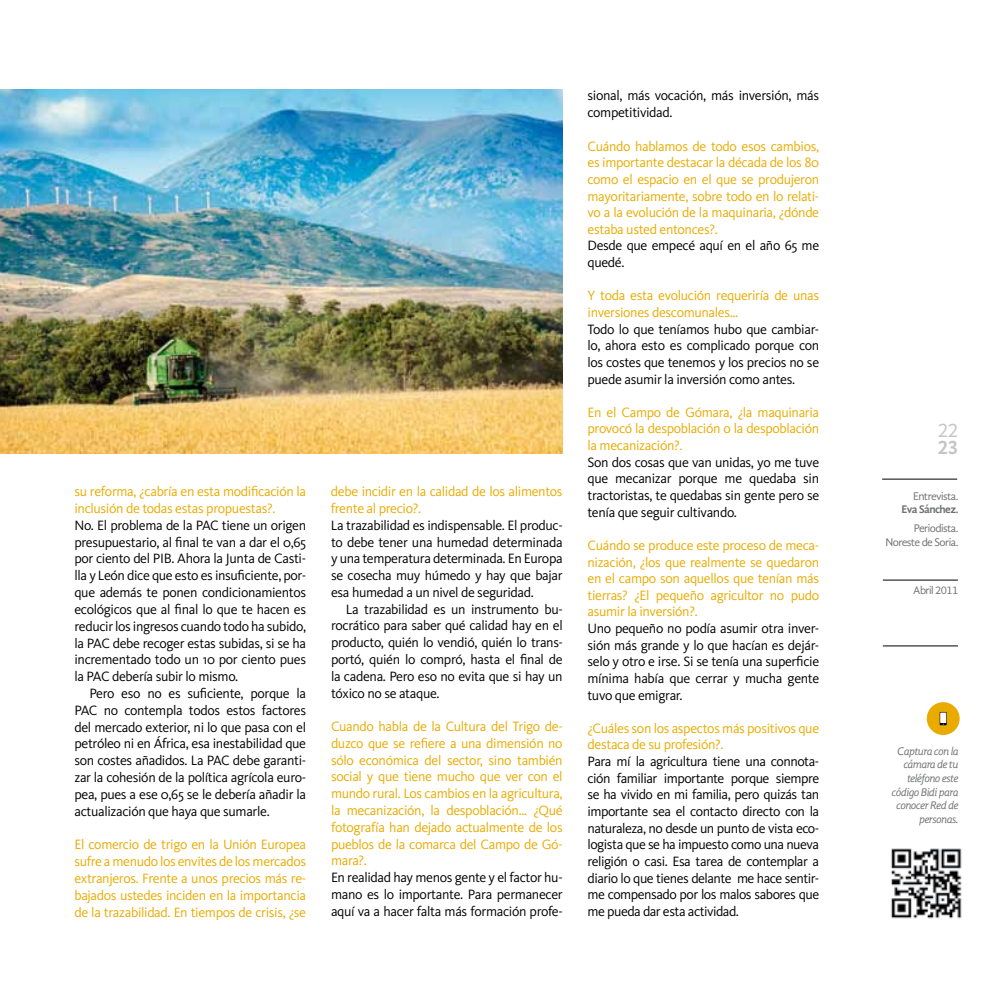
<style>
.page{position:relative;width:993px;height:993px;background:#fff}
.page>*{position:absolute;margin:0;border:0;box-sizing:border-box;transform-origin:0 0}
.t1{font:20.12px "Gandhi Sans";color:#c4c5c6}
.t2{font:700 20.12px "Gandhi Sans";color:#c4c5c6}
.t3{font:14px/16.8px "Kievit OT";letter-spacing:-.025em;color:#000;text-align:justify}
.t4{font:14px/16.8px "Kievit OT";letter-spacing:-.025em;color:#e9ab00;text-align:justify}
.t5{font:italic 11.38px/13.7px "Gandhi Sans";letter-spacing:-.06em;color:#707172;text-align:right}
.t6{font:11.38px/13.7px "Gandhi Sans";letter-spacing:-.05em;color:#707172;text-align:right}
.t7{font:700 11.38px "Gandhi Sans";letter-spacing:-.05em;color:#707172}
</style>
<div class="page">
<img style="left:891px;top:848px;width:71px;height:70px">
<div style="left:926px;top:702px;width:33px;height:32px;background:#e9ab00;border-radius:50%"></div>
<svg style="left:939px;top:711px;width:7px;height:14px"></svg>
<svg style="left:939px;top:712px;width:6px;height:10px"></svg>
<hr style="left:882px;top:579px;width:75px;height:1px;background:#000">
<hr style="left:882px;top:645px;width:75px;height:1px;background:#000">
<hr style="left:881px;top:478px;width:75px;height:1px;background:#000">
<img style="left:0;top:89px;width:562px;height:364px">
<p class="t4" style="left:74px;top:483px;width:233px">su reforma, ¿cabría en esta modificación la inclusión de todas estas propuestas?.</p>
<p class="t3" style="left:74px;top:516px;width:233px">No. El problema de la PAC tiene un origen presupuestario, al final te van a dar el 0,65 por ciento del PIB. Ahora la Junta de Casti&shy;lla y León dice que esto es insuficiente, por&shy;que además te ponen condicionamientos ecológicos que al final lo que te hacen es reducir los ingresos cuando todo ha subido, la PAC debe recoger estas subidas, si se ha incrementado todo un 10 por ciento pues la PAC debería subir lo mismo.</p>
<p class="t3" style="left:74px;top:684px;width:233px;text-indent:15px">Pero eso no es suficiente, porque la PAC no contempla todos estos factores del mercado exterior, ni lo que pasa con el petróleo ni en África, esa inestabilidad que son costes añadidos. La PAC debe garanti&shy;zar la cohesión de la política agrícola euro&shy;pea, pues a ese 0,65 se le debería añadir la actualización que haya que sumarle.</p>
<p class="t4" style="left:74px;top:835px;width:233px">El comercio de trigo en la Unión Europea sufre a menudo los envites de los mercados extranjeros. Frente a unos precios más re&shy;bajados ustedes inciden en la importancia de la trazabilidad. En tiempos de crisis, ¿se</p>
<p class="t4" style="left:331px;top:483px;width:233px">debe incidir en la calidad de los alimentos frente al precio?.</p>
<p class="t3" style="left:331px;top:516px;width:233px">La trazabilidad es indispensable. El produc&shy;to debe tener una humedad determinada y una temperatura determinada. En Europa se cosecha muy húmedo y hay que bajar esa humedad a un nivel de seguridad.</p>
<p class="t3" style="left:331px;top:600px;width:233px;text-indent:15px">La trazabilidad es un instrumento bu&shy;rocrático para saber qué calidad hay en el producto, quién lo vendió, quién lo trans&shy;portó, quién lo compró, hasta el final de la cadena. Pero eso no evita que si hay un tóxico no se ataque.</p>
<p class="t4" style="left:331px;top:717px;width:233px">Cuando habla de la Cultura del Trigo de&shy;duzco que se refiere a una dimensión no sólo económica del sector, sino también social y que tiene mucho que ver con el mundo rural. Los cambios en la agricultura, la mecanización, la despoblación... ¿Qué fotografía han dejado actualmente de los pueblos de la comarca del Campo de Gó&shy;mara?.</p>
<p class="t3" style="left:331px;top:868px;width:233px">En realidad hay menos gente y el factor hu&shy;mano es lo importante. Para permanecer aquí va a hacer falta más formación profe-</p>
<p class="t3" style="left:587px;top:87px;width:233px">sional, más vocación, más inversión, más competitividad.</p>
<p class="t4" style="left:587px;top:137px;width:233px">Cuándo hablamos de todo esos cambios, es importante destacar la década de los 80 como el espacio en el que se produjeron mayoritariamente, sobre todo en lo relati&shy;vo a la evolución de la maquinaria, ¿dónde estaba usted entonces?.</p>
<p class="t3" style="left:587px;top:237px;width:233px">Desde que empecé aquí en el año 65 me quedé.</p>
<p class="t4" style="left:587px;top:287px;width:233px">Y toda esta evolución requeriría de unas inversiones descomunales...</p>
<p class="t3" style="left:587px;top:320px;width:233px">Todo lo que teníamos hubo que cambiar&shy;lo, ahora esto es complicado porque con los costes que tenemos y los precios no se puede asumir la inversión como antes.</p>
<p class="t4" style="left:587px;top:403px;width:233px">En el Campo de Gómara, ¿la maquinaria provocó la despoblación o la despoblación la mecanización?.</p>
<p class="t3" style="left:587px;top:453px;width:233px">Son dos cosas que van unidas, yo me tuve que mecanizar porque me quedaba sin tractoristas, te quedabas sin gente pero se tenía que seguir cultivando.</p>
<p class="t4" style="left:587px;top:536px;width:233px">Cuándo se produce este proceso de meca&shy;nización, ¿los que realmente se quedaron en el campo son aquellos que tenían más tierras? ¿El pequeño agricultor no pudo asumir la inversión?.</p>
<p class="t3" style="left:587px;top:619px;width:233px">Uno pequeño no podía asumir otra inver&shy;sión más grande y lo que hacían es dejár&shy;selo y otro e irse. Si se tenía una superficie mínima había que cerrar y mucha gente tuvo que emigrar.</p>
<p class="t4" style="left:587px;top:719px;width:233px">¿Cuáles son los aspectos más positivos que destaca de su profesión?.</p>
<p class="t3" style="left:587px;top:752px;width:233px">Para mí la agricultura tiene una connota&shy;ción familiar importante porque siempre se ha vivido en mi familia, pero quizás tan importante sea el contacto directo con la naturaleza, no desde un punto de vista eco&shy;logista que se ha impuesto como una nueva religión o casi. Esa tarea de contemplar a diario lo que tienes delante me hace sentir&shy;me compensado por los malos sabores que me pueda dar esta actividad.</p>
<h1 class="t1" style="left:937px;top:419px;width:23px">22</h1>
<h1 class="t2" style="left:937px;top:436px;width:23px">23</h1>
<p class="t6" style="left:912px;top:489px;width:47px">Entrevista.</p>
<p class="t7" style="left:901px;top:503px;width:59px">Eva Sánchez.</p>
<p class="t6" style="left:885px;top:521px;width:75px">Periodista.<br>Noreste de Soria.</p>
<p class="t6" style="left:913px;top:583px;width:47px">Abril 2011</p>
<p class="t5" style="left:891px;top:743px;width:68px">Captura con la cámara de tu teléfono este código Bidi para conocer Red de personas.</p>
</div>
